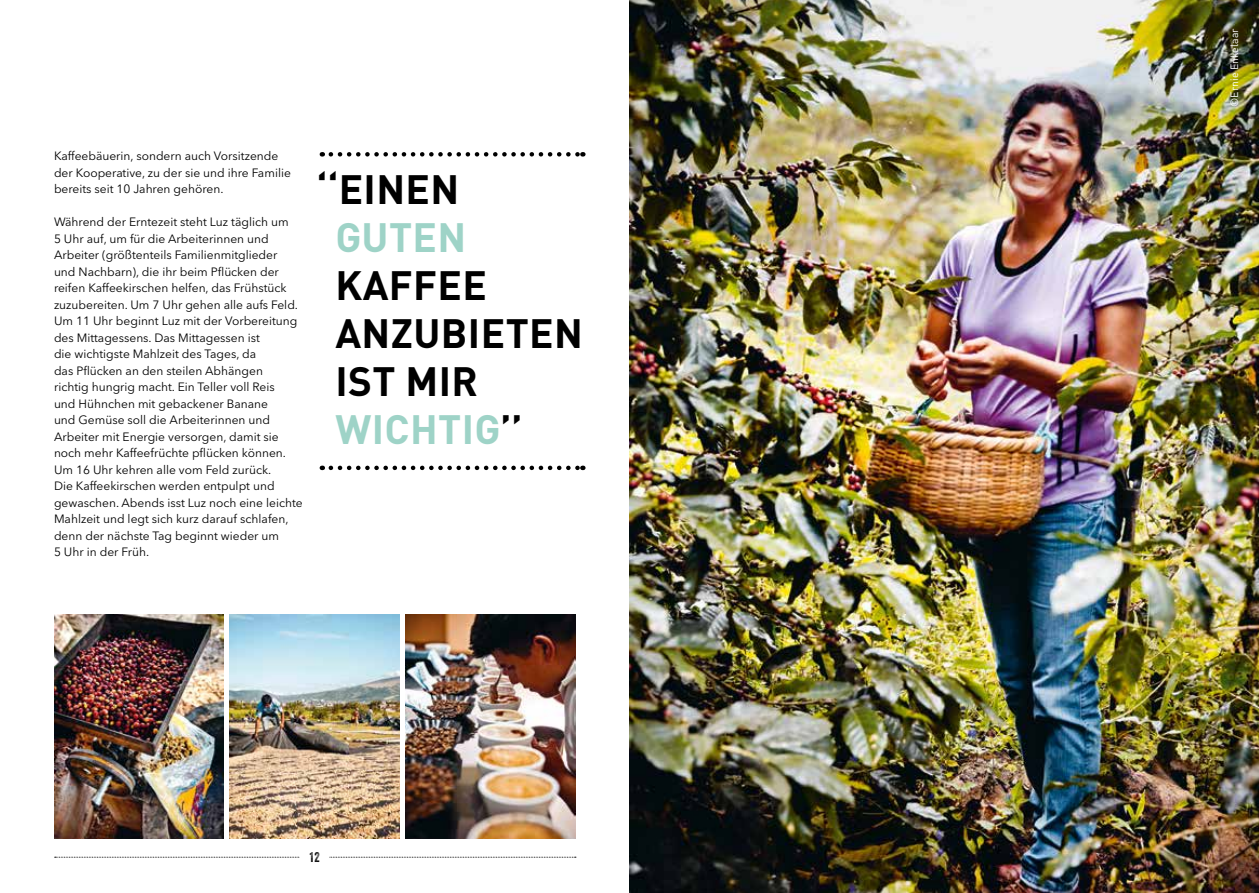
<style>
.page{position:relative;width:1259px;height:893px;background:#fff}
.page>*{position:absolute;margin:0;border:0;box-sizing:border-box;transform-origin:0 0}
.t1{font:700 40.5px/48px "DIN Pro";letter-spacing:.01em;color:#000}
.t2{font:700 40.5px "DIN Pro";color:#9ed3c7}
.t3{font:13.5px "Veneer Two";color:#000}
.t4{font:12px/16.5px "Avenir Next LT Pro";color:#000}
.t5{font:10.5px "DIN Pro";color:#fff}
.s1{color:#9ed3c7}
</style>
<div class="page">
<img style="left:630px;top:0;width:629px;height:893px">
<svg style="left:55px;top:857px;width:521px;height:1px"></svg>
<div style="left:300px;top:846px;width:29px;height:23px;background:#fff"></div>
<img style="left:54px;top:615px;width:170px;height:224px">
<img style="left:230px;top:615px;width:169px;height:224px">
<img style="left:405px;top:615px;width:170px;height:224px">
<svg style="left:331px;top:152px;width:252px;height:5px"></svg>
<svg style="left:331px;top:466px;width:252px;height:4px"></svg>
<p class="t4" style="left:54px;top:148px;width:238px">Kaffeebäuerin, sondern auch Vorsitzende der Kooperative, zu der sie und ihre Familie bereits seit 10 Jahren gehören.</p>
<p class="t4" style="left:54px;top:214px;width:250px">Während der Erntezeit steht Luz täglich um<br>5 Uhr auf, um für die Arbeiterinnen und Arbeiter (größtenteils Familienmitglieder<br>und Nachbarn), die ihr beim Pflücken der reifen Kaffeekirschen helfen, das Frühstück zuzubereiten. Um 7 Uhr gehen alle aufs Feld.<br>Um 11 Uhr beginnt Luz mit der Vorbereitung des Mittagessens. Das Mittagessen ist<br>die wichtigste Mahlzeit des Tages, da<br>das Pflücken an den steilen Abhängen<br>richtig hungrig macht. Ein Teller voll Reis<br>und Hühnchen mit gebackener Banane<br>und Gemüse soll die Arbeiterinnen und Arbeiter mit Energie versorgen, damit sie noch mehr Kaffeefrüchte pflücken können.<br>Um 16 Uhr kehren alle vom Feld zurück.<br>Die Kaffeekirschen werden entpulpt und gewaschen. Abends isst Luz noch eine leichte Mahlzeit und legt sich kurz darauf schlafen, denn der nächste Tag beginnt wieder um<br>5 Uhr in der Früh.</p>
<h1 class="t1" style="left:316px;top:164px;width:144px">‘‘EINEN</h1>
<h1 class="t2" style="left:335px;top:210px;width:132px">GUTEN</h1>
<h1 class="t1" style="left:335px;top:260px;width:79px">KAFFEE<br>ANZUBIE</h1>
<h1 class="t1" style="left:506px;top:308px;width:79px">TEN</h1>
<h1 class="t1" style="left:335px;top:356px;width:189px">IS T MIR<br><span class="s1">WICHTIG</span>’’</h1>
<p class="t3" style="left:310px;top:849px;width:12px">12</p>
<p class="t5" style="left:1227px;top:107px;width:80px;rotate:-90deg">©Ernie Enkelaar</p>
</div>
